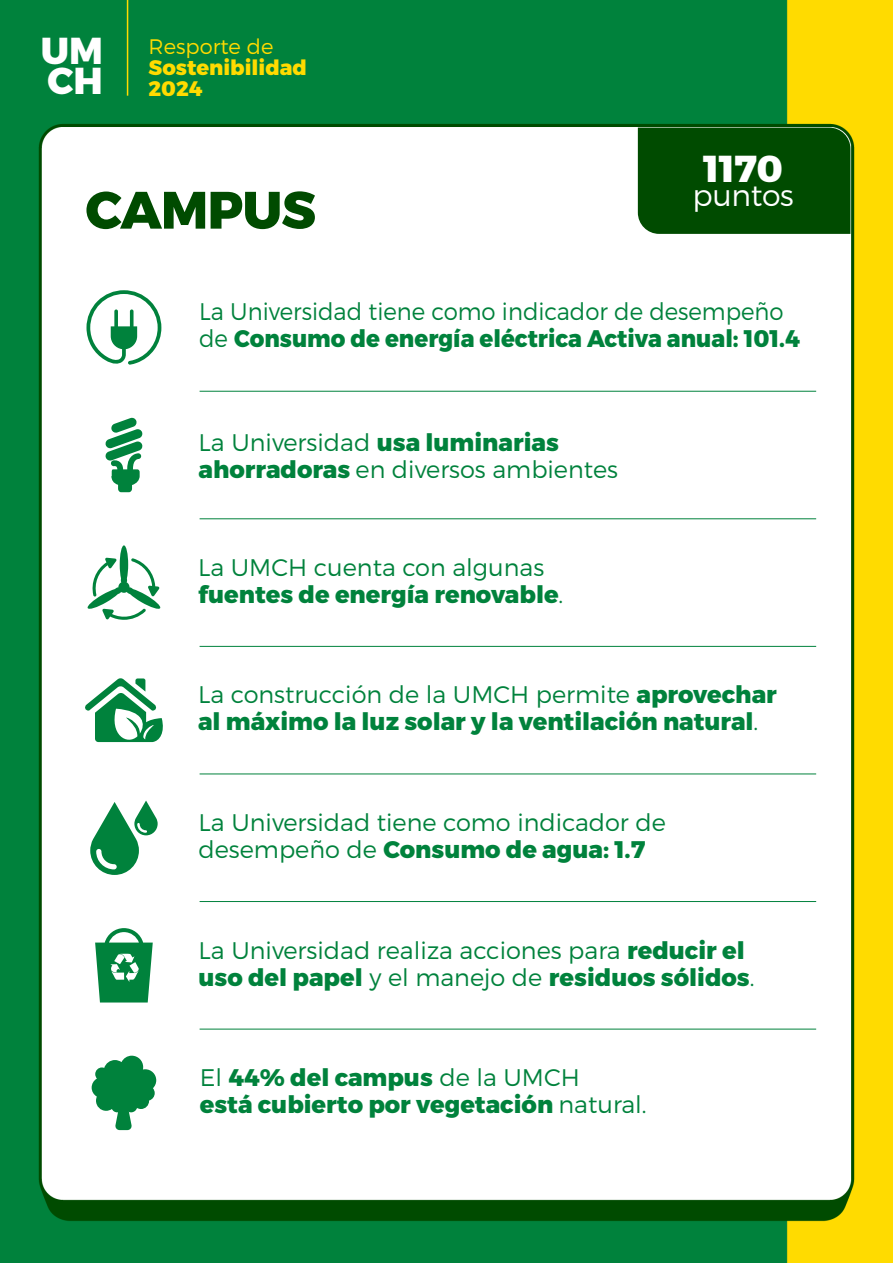
<style>
.page{position:relative;width:893px;height:1263px;background:#fff}
.page>*{position:absolute;margin:0;border:0;box-sizing:border-box;transform-origin:0 0}
.t1{font:800 52.5px "Montserrat";letter-spacing:-.015em;color:#004b00}
.t2{font:800 37.5px/30px "Montserrat";letter-spacing:-.01em;color:#fff}
.t3{font:300 30px "Montserrat";letter-spacing:-.01em;color:#fff}
.t4{font:300 24px/27px "Montserrat";color:#00823c}
.t5{font:800 24px/27px "Montserrat";color:#00823c}
.t6{font:300 24px/27px "Montserrat";color:#00823c;scale:.95 1}
.t7{font:800 21px/21px "Montserrat";color:#ffdb00}
.t8{font:300 21px "Montserrat";color:#ffdb00}
.s1{font-weight:800}
.s2{font-weight:300}
</style>
<div class="page">
<img style="left:0;top:0;width:893px;height:1263px">
<div style="left:638px;top:128px;width:212px;height:106px;background:#004b00"></div>
<hr style="left:127px;top:0;width:1px;height:96px;background:#ffdb00">
<hr style="left:200px;top:391px;width:616px;height:1px;background:#00823c">
<hr style="left:200px;top:263px;width:616px;height:1px;background:#fff">
<hr style="left:200px;top:518px;width:616px;height:1px;background:#00823c">
<hr style="left:200px;top:646px;width:616px;height:1px;background:#00823c">
<hr style="left:200px;top:773px;width:616px;height:1px;background:#00823c">
<hr style="left:200px;top:901px;width:616px;height:1px;background:#00823c">
<hr style="left:200px;top:1029px;width:616px;height:1px;background:#00823c">
<hr style="left:200px;top:1156px;width:616px;height:1px;background:#fff">
<svg style="left:105px;top:417px;width:38px;height:75px"></svg>
<svg style="left:84px;top:678px;width:81px;height:68px"></svg>
<svg style="left:86px;top:290px;width:75px;height:75px"></svg>
<svg style="left:87px;top:545px;width:74px;height:75px"></svg>
<svg style="left:90px;top:800px;width:68px;height:75px"></svg>
<svg style="left:92px;top:1056px;width:64px;height:74px"></svg>
<svg style="left:95px;top:928px;width:58px;height:74px"></svg>
<h2 class="t2" style="left:41px;top:37px;width:64px">UM<br>CH</h2>
<p class="t8" style="left:149px;top:33px;width:126px">Resporte de</p>
<p class="t7" style="left:149px;top:57px;width:160px">Sostenibilidad<br>2024</p>
<h1 class="t1" style="left:85px;top:177px;width:232px">CAMPUS</h1>
<h2 class="t2" style="left:703px;top:155px;width:82px">1170</h2>
<p class="t3" style="left:692px;top:177px;width:103px">puntos</p>
<p class="t6" style="left:199px;top:298px;width:634px">La Universidad tiene como indicador de desempeño de <span class="s1">Consumo de energía eléctrica Activa anual: 101.4</span></p>
<p class="t4" style="left:199px;top:429px;width:421px">La Universidad <span class="s1">usa luminarias ahorradoras</span> en diversos ambientes</p>
<p class="t5" style="left:198px;top:554px;width:367px"><span class="s2">La UMCH cuenta con algunas </span>fuentes de energía renovable<span class="s2">.</span></p>
<p class="t5" style="left:198px;top:682px;width:580px"><span class="s2">La construcción de la UMCH permite</span> aprovechar al máximo la luz solar y la ventilación natural<span class="s2">.</span></p>
<p class="t4" style="left:199px;top:808px;width:469px">La Universidad tiene como indicador de desempeño de <span class="s1">Consumo de agua: 1.7</span></p>
<p class="t4" style="left:199px;top:937px;width:557px">La Universidad realiza acciones para <span class="s1">reducir el uso del papel</span> y el manejo de <span class="s1">residuos sólidos</span>.</p>
<p class="t5" style="left:200px;top:1064px;width:448px"><span class="s2">El</span> 44% del campus <span class="s2">de la UMCH<br></span>está cubierto por vegetación <span class="s2">natural.</span></p>
</div>
